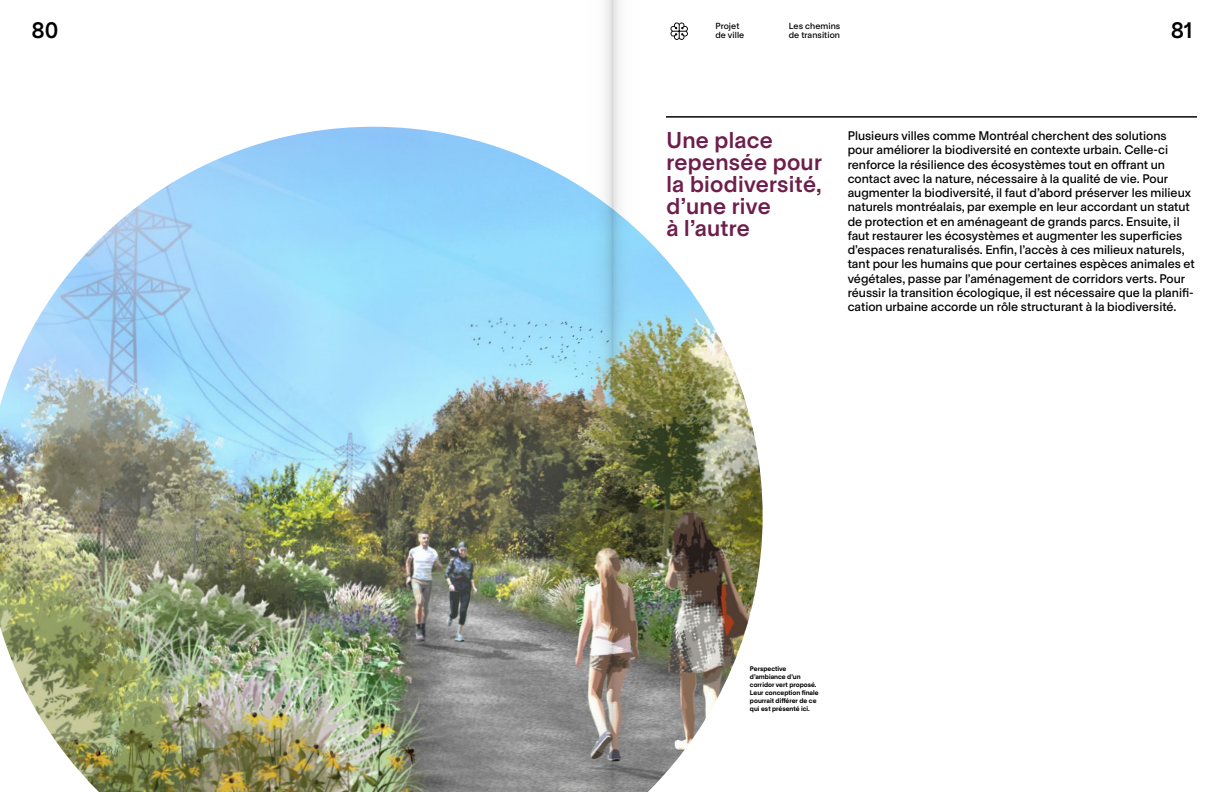
<style>
.page{position:relative;width:1224px;height:792px;background:#fff}
.page>*{position:absolute;margin:0;border:0;box-sizing:border-box;transform-origin:0 0}
.t1{font:600 22px/22px "Superpose";letter-spacing:.015em;color:#6e1e4b}
.t2{font:600 21.5px "Superpose";color:#000}
.t3{font:500 12px/14.2px "Superpose";color:#000}
.t4{font:500 8.5px/9.5px "Superpose";letter-spacing:.01em;color:#000}
.t5{font:700 6.5px/8px "Superpose";color:#000}
</style>
<div class="page">
<hr style="left:666px;top:117px;width:531px;height:1px;background:#000">
<img style="left:0;top:127px;width:763px;height:665px">
<img style="left:612px;top:0;width:91px;height:792px">
<img style="left:521px;top:0;width:91px;height:792px">
<h2 class="t2" style="left:32px;top:15px;width:29px">80</h2>
<h2 class="t2" style="left:1171px;top:15px;width:23px">81</h2>
<p class="t4" style="left:715px;top:21px;width:30px">Projet de ville</p>
<p class="t4" style="left:789px;top:21px;width:53px">Les chemins de transition</p>
<h1 class="t1" style="left:666px;top:128px;width:157px">Une place repensée pour la biodiversité, d’une rive<br>à l’autre</h1>
<p class="t3" style="left:848px;top:128px;width:349px">Plusieurs villes comme Montréal cherchent des solutions pour améliorer la biodiversité en contexte urbain. Celle-ci renforce la résilience des écosystèmes tout en offrant un contact avec la nature, nécessaire à la qualité de vie. Pour augmenter la biodiversité, il faut d’abord préserver les milieux naturels montréalais, par exemple en leur accordant un statut de protection et en aménageant de grands parcs. Ensuite, il faut restaurer les écosystèmes et augmenter les superficies d’espaces renaturalisés. Enfin, l’accès à ces milieux naturels, tant pour les humains que pour certaines espèces animales et végétales, passe par l’aménagement de corridors verts. Pour réussir la transition écologique, il est nécessaire que la planifi&shy;cation urbaine accorde un rôle structurant à la biodiversité.</p>
<p class="t5" style="left:750px;top:664px;width:70px">Perspective d'ambiance d'un corridor vert proposé.<br>Leur conception finale pourrait différer de ce qui est présenté ici.</p>
</div>
